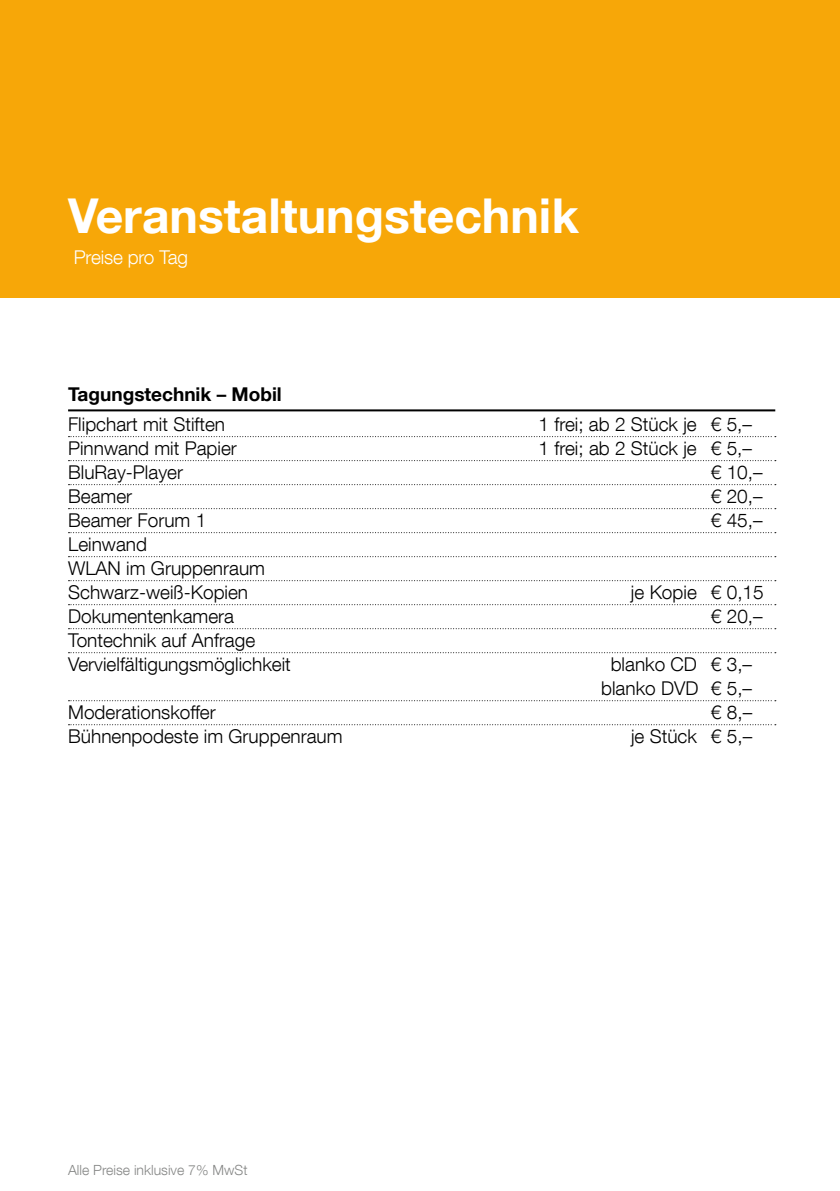
<style>
.page{position:relative;width:840px;height:1191px;background:#fff}
.page>*{position:absolute;margin:0;border:0;box-sizing:border-box;transform-origin:0 0}
.t1{font:700 48px "Helvetica Neue LT Com";color:#fff}
.t2{font:300 19px/24px "Helvetica Neue LT Com";color:#000}
.t3{font:700 19px "Helvetica Neue LT Com";color:#000}
.t4{font:300 19px "Helvetica Neue LT Com";letter-spacing:-.01em;color:#fff}
.t5{font:300 14px "Helvetica Neue LT Com";color:#868786}
</style>
<div class="page">
<hr style="left:68px;top:409px;width:706px;height:2px;background:#000">
<svg style="left:68px;top:436px;width:707px;height:1px"></svg>
<svg style="left:68px;top:460px;width:707px;height:1px"></svg>
<svg style="left:68px;top:484px;width:707px;height:1px"></svg>
<svg style="left:68px;top:508px;width:707px;height:1px"></svg>
<svg style="left:68px;top:532px;width:707px;height:1px"></svg>
<svg style="left:68px;top:556px;width:707px;height:1px"></svg>
<svg style="left:68px;top:580px;width:707px;height:1px"></svg>
<svg style="left:68px;top:604px;width:707px;height:1px"></svg>
<svg style="left:68px;top:628px;width:707px;height:1px"></svg>
<svg style="left:68px;top:652px;width:707px;height:1px"></svg>
<svg style="left:68px;top:700px;width:707px;height:1px"></svg>
<svg style="left:68px;top:724px;width:707px;height:1px"></svg>
<div style="left:0;top:0;width:839px;height:298px;background:#f7a708"></div>
<h1 class="t1" style="left:68px;top:185px;width:512px">Veranstaltungstechnik</h1>
<p class="t4" style="left:74px;top:246px;width:116px">Preise pro Tag</p>
<p class="t3" style="left:68px;top:382px;width:215px">Tagungstechnik – Mobil</p>
<p class="t2" style="left:68px;top:411px;width:158px">Flipchart mit Stiften</p>
<p class="t2" style="left:538px;top:411px;width:215px">1 frei; ab 2 Stück je € 5,–</p>
<p class="t2" style="left:68px;top:435px;width:170px">Pinnwand mit Papier</p>
<p class="t2" style="left:538px;top:435px;width:215px">1 frei; ab 2 Stück je € 5,–</p>
<p class="t2" style="left:68px;top:459px;width:116px">BluRay-Player</p>
<p class="t2" style="left:710px;top:459px;width:53px">€ 10,–</p>
<p class="t2" style="left:68px;top:483px;width:66px">Beamer</p>
<p class="t2" style="left:710px;top:483px;width:53px">€ 20,–</p>
<p class="t2" style="left:68px;top:507px;width:139px">Beamer Forum 1</p>
<p class="t2" style="left:710px;top:507px;width:53px">€ 45,–</p>
<p class="t2" style="left:68px;top:531px;width:198px">Leinwand<br>WLAN im Gruppenraum<br>Schwarz-weiß-Kopien</p>
<p class="t2" style="left:630px;top:579px;width:134px">je Kopie € 0,15</p>
<p class="t2" style="left:68px;top:603px;width:167px">Dokumentenkamera</p>
<p class="t2" style="left:710px;top:603px;width:53px">€ 20,–</p>
<p class="t2" style="left:68px;top:627px;width:224px">Tontechnik auf Anfrage<br>Vervielfältigungsmöglichkeit</p>
<p class="t2" style="left:601px;top:651px;width:152px;text-align:center">blanko CD € 3,– blanko DVD € 5,–</p>
<p class="t2" style="left:68px;top:699px;width:149px">Moderationskoffer</p>
<p class="t2" style="left:710px;top:699px;width:43px">€ 8,–</p>
<p class="t2" style="left:68px;top:723px;width:276px">Bühnenpodeste im Gruppenraum</p>
<p class="t2" style="left:630px;top:723px;width:123px">je Stück € 5,–</p>
<p class="t5" style="left:68px;top:1161px;width:181px">Alle Preise inklusive 7% MwSt</p>
</div>
